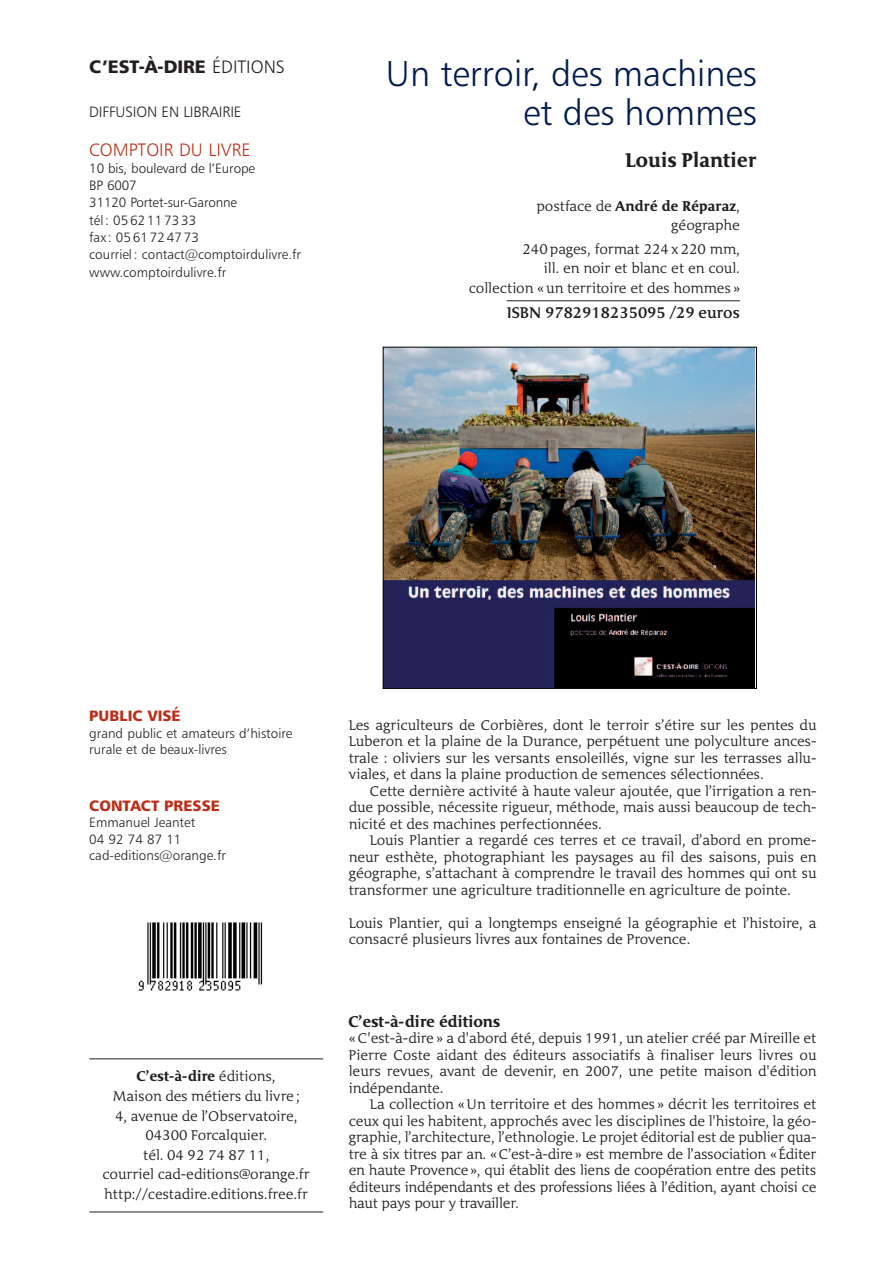
<style>
.page{position:relative;width:893px;height:1263px;background:#fff}
.page>*{position:absolute;margin:0;border:0;box-sizing:border-box;transform-origin:0 0}
.t1{font:36px/39px "Humanist 777 BT Light B";color:#031c4f;text-align:right}
.t2{font:700 21px "Cicero";color:#231f20}
.t3{font:18px "Humanist 777 BT Black B";color:#231f20}
.t4{font:18px "Humanist 777 BT Light B";color:#bc2e18}
.t5{font:500 16.5px "Cicero";color:#231f20}
.t6{font:700 16.5px "Cicero";color:#231f20}
.t7{font:15px/16.5px "Cicero";color:#231f20;text-align:justify}
.t8{font:15px "Humanist 777 BT Black B";color:#bc2e18}
.t9{font:15px "Humanist 777 BT Light B";letter-spacing:-.01em;color:#231f20}
.t10{font:13.5px/17.2px "Humanist 777 BT Light B";color:#231f20}
.s1{font-family:"Humanist 777 BT Light B"}
.s2{font-weight:700}
</style>
<div class="page">
<img style="left:385px;top:349px;width:369px;height:338px">
<div style="left:383px;top:347px;width:374px;height:342px;border:1px solid #000"></div>
<hr style="left:507px;top:300px;width:233px;height:1px;background:#231f20">
<hr style="left:89px;top:1058px;width:234px;height:1px;background:#231f20">
<hr style="left:89px;top:1211px;width:234px;height:1px;background:#231f20">
<img style="left:138px;top:922px;width:125px;height:69px">
<p class="t3" style="left:89px;top:60px;width:197px">C’EST-À-DIRE <span class="s1">ÉDITIONS</span></p>
<p class="t9" style="left:89px;top:106px;width:154px">DIFFUSION EN LIBRAIRIE</p>
<p class="t4" style="left:89px;top:142px;width:163px">COMPTOIR DU LIVRE</p>
<p class="t10" style="left:89px;top:161px;width:213px">10 bis, boulevard de l’Europe<br>BP 6007<br>31120 Portet-sur-Garonne<br>tél: 05 62 11 73 33<br>fax : 05 61 72 47 73<br>courriel: contact@comptoirdulivre.fr www.comptoirdulivre.fr</p>
<h1 class="t1" style="left:386px;top:57px;width:373px">Un terroir, des machines et des hommes</h1>
<h2 class="t2" style="left:625px;top:152px;width:133px">Louis Plantier</h2>
<p class="t7" style="left:536px;top:197px;width:205px;line-height:19.5px;text-align:right">postface de <span class="s2">André de Réparaz</span>, géographe</p>
<p class="t7" style="left:469px;top:240px;width:272px;line-height:19.5px;text-align:right">240pages, format 224x220 mm,<br>ill. en noir et blanc et en coul.<br>collection « un territoire et des hommes »</p>
<p class="t5" style="left:507px;top:305px;width:235px">ISBN 9782918235095 /29 euros</p>
<p class="t8" style="left:89px;top:710px;width:93px">PUBLIC VISÉ</p>
<p class="t10" style="left:89px;top:726px;width:205px;line-height:16.5px">grand public et amateurs d’histoire rurale et de beaux-livres</p>
<p class="t8" style="left:89px;top:799px;width:132px">CONTACT PRESSE</p>
<p class="t10" style="left:89px;top:815px;width:138px;line-height:16.4px">Emmanuel Jeantet<br>04 92 74 87 11 cad-editions@orange.fr</p>
<p class="t7" style="left:103px;top:1068px;width:209px;line-height:19.5px;text-align:center"><span class="s2">C’est-à-dire</span> éditions,<br>Maison des métiers du livre ;<br>4, avenue de l’Observatoire,<br>04300 Forcalquier.<br>tél. 04 92 74 87 11,<br>courriel cad-editions@orange.fr http://cestadire.editions.free.fr</p>
<p class="t7" style="left:349px;top:717px;width:469px">Les agriculteurs de Corbières, dont le terroir s’étire sur les pentes du Luberon et la plaine de la Durance, perpétuent une polyculture ances&shy;trale : oliviers sur les versants ensoleillés, vigne sur les terrasses allu&shy;viales, et dans la plaine production de semences sélectionnées.</p>
<p class="t7" style="left:349px;top:783px;width:469px;text-indent:21px">Cette dernière activité à haute valeur ajoutée, que l’irrigation a ren&shy;due possible, nécessite rigueur, méthode, mais aussi beaucoup de tech&shy;nicité et des machines perfectionnées.</p>
<p class="t7" style="left:349px;top:833px;width:469px;text-indent:21px">Louis Plantier a regardé ces terres et ce travail, d’abord en prome&shy;neur esthète, photographiant les paysages au fil des saisons, puis en géographe, s’attachant à comprendre le travail des hommes qui ont su transformer une agriculture traditionnelle en agriculture de pointe.</p>
<p class="t7" style="left:349px;top:915px;width:469px">Louis Plantier, qui a longtemps enseigné la géographie et l’histoire, a consacré plusieurs livres aux fontaines de Provence.</p>
<p class="t6" style="left:349px;top:1015px;width:153px">C’est-à-dire éditions</p>
<p class="t7" style="left:349px;top:1031px;width:469px">«C'est-à-dire » a d'abord été, depuis 1991, un atelier créé par Mireille et Pierre Coste aidant des éditeurs associatifs à finaliser leurs livres ou leurs revues, avant de devenir, en 2007, une petite maison d'édition indépendante.</p>
<p class="t7" style="left:349px;top:1097px;width:469px;text-indent:21px">La collection «Un territoire et des hommes » décrit les territoires et ceux qui les habitent, approchés avec les disciplines de l'histoire, la géo&shy;graphie, l’architecture, l’ethnologie. Le projet éditorial est de publier qua&shy;tre à six titres par an. «C’est-à-dire» est membre de l’association «Éditer en haute Provence», qui établit des liens de coopération entre des petits éditeurs indépendants et des professions liées à l’édition, ayant choisi ce haut pays pour y travailler.</p>
</div>
